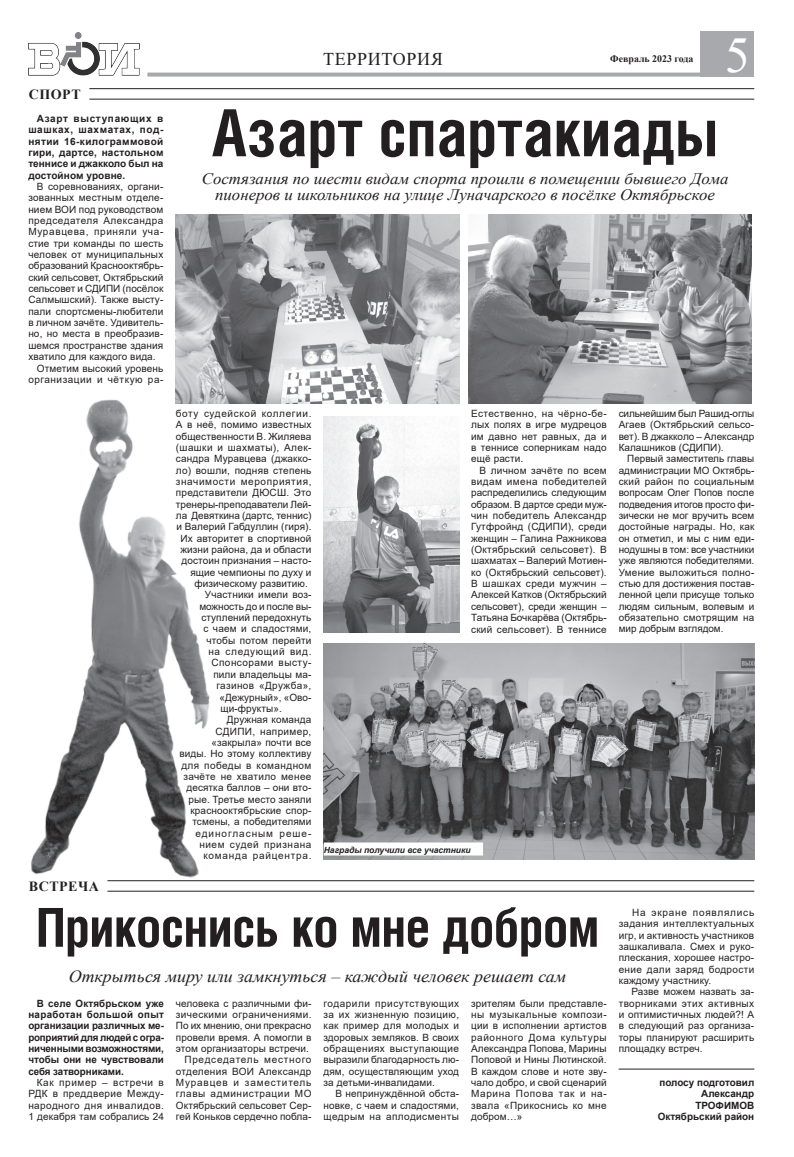
<style>
.page{position:relative;width:794px;height:1157px;background:#fff}
.page>*{position:absolute;margin:0;border:0;box-sizing:border-box;transform-origin:0 0}
.t1{font:700 65px "Helios Cond";color:#231f20}
.t2{font:700 53.7px "Helios Cond";letter-spacing:-.01em;color:#231f20}
.t3{font:50px "Times New Roman";color:#fff}
.t4{font:18px "Times New Roman";letter-spacing:.035em;color:#231f20}
.t5{font:italic 17px "Times New Roman";color:#231f20;scale:1.05 1}
.t6{font:italic 16px/16px "Times New Roman";color:#231f20;text-align:center;scale:1.05 1}
.t7{font:700 14px "Times New Roman";letter-spacing:.035em;color:#231f20}
.t8{font:10px/11.3px "Arial";letter-spacing:.01em;color:#231f20;text-align:justify}
.t9{font:700 10px/11.3px "Arial";color:#231f20;text-align:justify}
.t10{font:10px "Arial";letter-spacing:.065em;color:#231f20}
.t11{font:10px "Arial";letter-spacing:.035em;color:#231f20}
.t12{font:10px "Arial";letter-spacing:.05em;color:#231f20}
.t13{font:10px "Arial";letter-spacing:.04em;color:#231f20}
.t14{font:10px "Arial";letter-spacing:.06em;color:#231f20}
.t15{font:10px "Arial";letter-spacing:.095em;color:#231f20}
.t16{font:10px "Arial";letter-spacing:.055em;color:#231f20}
.t17{font:10px "Arial";letter-spacing:.075em;color:#231f20}
.t18{font:10px "Arial";letter-spacing:.045em;color:#231f20}
.t19{font:700 10px "Times New Roman";color:#231f20}
.t20{font:italic 700 8.5px "Arial";color:#231f20}
</style>
<div class="page">
<img style="left:28px;top:33px;width:111px;height:43px">
<svg style="left:147px;top:73px;width:553px;height:4px;background:#b1b2b5"></svg>
<div style="left:700px;top:31px;width:54px;height:46px;background:#a8a9ad"></div>
<hr style="left:28px;top:880px;width:726px;height:1px;background:#231f20">
<hr style="left:28px;top:890px;width:726px;height:1px;background:#231f20">
<hr style="left:28px;top:88px;width:726px;height:1px;background:#231f20">
<hr style="left:28px;top:99px;width:726px;height:1px;background:#231f20">
<div style="left:20px;top:878px;width:87px;height:15px;background:#fff"></div>
<div style="left:20px;top:86px;width:69px;height:15px;background:#fff"></div>
<hr style="left:618px;top:1068px;width:136px;height:1px;background:#231f20">
<img style="left:323px;top:643px;width:431px;height:216px">
<img style="left:176px;top:214px;width:283px;height:189px">
<img style="left:468px;top:214px;width:284px;height:189px">
<img style="left:31px;top:387px;width:206px;height:495px">
<img style="left:323px;top:417px;width:136px;height:215px">
<div style="left:324px;top:842px;width:159px;height:13px;background:#fff"></div>
<h3 class="t7" style="left:29px;top:84px;width:53px">СПОРТ</h3>
<p class="t9" style="left:28px;top:113px;width:137px;text-indent:9px">Азарт выступающих в шашках, шахматах, под&shy;нятии 16-килограммовой гири, дартсе, настольном теннисе и джакколо был на достойном уровне.</p>
<p class="t8" style="left:37px;top:181px;width:128px">В соревнованиях, органи-</p>
<p class="t8" style="left:28px;top:192px;width:137px">зованных местным отделе-</p>
<p class="t8" style="left:28px;top:203px;width:136px">нием ВОИ под руководством</p>
<p class="t12" style="left:28px;top:214px;width:136px">председателя Александра</p>
<p class="t10" style="left:28px;top:225px;width:136px">Муравцева, приняли уча-</p>
<p class="t8" style="left:28px;top:237px;width:136px">стие три команды по шесть</p>
<p class="t8" style="left:28px;top:249px;width:137px">человек от муниципальных</p>
<p class="t8" style="left:28px;top:260px;width:137px">образований Краснооктябрь-</p>
<p class="t8" style="left:28px;top:271px;width:137px">ский сельсовет, Октябрьский</p>
<p class="t8" style="left:28px;top:283px;width:137px">сельсовет и СДИПИ (посёлок</p>
<p class="t8" style="left:28px;top:294px;width:137px">Салмышский). Также высту-</p>
<p class="t8" style="left:28px;top:305px;width:137px">пали спортсмены-любители</p>
<p class="t8" style="left:28px;top:317px;width:136px">в личном зачёте. Удивитель-</p>
<p class="t8" style="left:28px;top:328px;width:137px">но, но места в преобразив-</p>
<p class="t8" style="left:28px;top:339px;width:136px">шемся пространстве здания</p>
<p class="t8" style="left:28px;top:351px;width:129px">хватило для каждого вида.</p>
<p class="t8" style="left:37px;top:362px;width:128px">Отметим высокий уровень</p>
<p class="t12" style="left:28px;top:372px;width:137px">организации и чёткую ра-</p>
<h3 class="t7" style="left:29px;top:876px;width:72px">ВСТРЕЧА</h3>
<h3 class="t4" style="left:323px;top:46px;width:121px">ТЕРРИТОРИЯ</h3>
<p class="t19" style="left:610px;top:52px;width:85px">Февраль 2023 года</p>
<h3 class="t3" style="left:725px;top:20px;width:26px">5</h3>
<h1 class="t1" style="left:212px;top:94px;width:508px">Азарт спартакиады</h1>
<h3 class="t6" style="left:202px;top:170px;width:503px">Состязания по шести видам спорта прошли в помещении бывшего Дома пионеров и школьников на улице Луначарского в посёлке Октябрьское</h3>
<p class="t10" style="left:176px;top:406px;width:137px">боту судейской коллегии.</p>
<p class="t8" style="left:176px;top:419px;width:137px">А в неё, помимо известных</p>
<p class="t8" style="left:176px;top:430px;width:137px">общественности В. Жиляева</p>
<p class="t11" style="left:176px;top:440px;width:137px">(шашки и шахматы), Алек-</p>
<p class="t8" style="left:176px;top:453px;width:137px">сандра Муравцева (джакко-</p>
<p class="t8" style="left:176px;top:464px;width:137px">ло) вошли, подняв степень</p>
<p class="t14" style="left:176px;top:474px;width:137px">значимости мероприятия,</p>
<p class="t8" style="left:176px;top:487px;width:137px">представители ДЮСШ. Это</p>
<p class="t8" style="left:176px;top:498px;width:137px">тренеры-преподаватели Лей-</p>
<p class="t8" style="left:176px;top:510px;width:137px">ла Девяткина (дартс, теннис)</p>
<p class="t8" style="left:176px;top:521px;width:136px">и Валерий Габдуллин (гиря).</p>
<p class="t8" style="left:180px;top:532px;width:133px">Их авторитет в спортивной</p>
<p class="t8" style="left:180px;top:544px;width:132px">жизни района, да и области</p>
<p class="t8" style="left:181px;top:555px;width:131px">достоин признания – насто-</p>
<p class="t8" style="left:190px;top:566px;width:123px">ящие чемпионы по духу и</p>
<p class="t8" style="left:194px;top:578px;width:115px">физическому развитию.</p>
<p class="t8" style="left:205px;top:589px;width:108px">Участники имели воз-</p>
<p class="t8" style="left:199px;top:600px;width:114px">можность до и после вы-</p>
<p class="t8" style="left:201px;top:612px;width:111px">ступлений передохнуть</p>
<p class="t8" style="left:203px;top:623px;width:109px">с чаем и сладостями,</p>
<p class="t8" style="left:206px;top:634px;width:107px">чтобы потом перейти</p>
<p class="t10" style="left:208px;top:644px;width:105px">на следующий вид.</p>
<p class="t18" style="left:211px;top:656px;width:102px">Спонсорами высту-</p>
<p class="t8" style="left:213px;top:668px;width:99px">пили владельцы ма-</p>
<p class="t13" style="left:216px;top:678px;width:96px">газинов «Дружба»,</p>
<p class="t8" style="left:219px;top:691px;width:93px">«Дежурный», «Ово-</p>
<p class="t8" style="left:220px;top:702px;width:63px">щи-фрукты».</p>
<p class="t8" style="left:227px;top:714px;width:86px">Дружная команда</p>
<p class="t11" style="left:215px;top:724px;width:97px">СДИПИ, например,</p>
<p class="t8" style="left:211px;top:736px;width:101px">«закрыла» почти все</p>
<p class="t8" style="left:179px;top:748px;width:133px">виды. Но этому коллективу</p>
<p class="t13" style="left:181px;top:758px;width:132px">для победы в командном</p>
<p class="t11" style="left:183px;top:769px;width:130px">зачёте не хватило менее</p>
<p class="t8" style="left:186px;top:782px;width:126px">десятка баллов – они вто-</p>
<p class="t8" style="left:188px;top:793px;width:124px">рые. Третье место заняли</p>
<p class="t8" style="left:190px;top:804px;width:122px">краснооктябрьские спор-</p>
<p class="t8" style="left:192px;top:816px;width:120px">тсмены, а победителями</p>
<p class="t15" style="left:195px;top:826px;width:117px">единогласным реше-</p>
<p class="t16" style="left:199px;top:837px;width:113px">нием судей признана</p>
<p class="t17" style="left:203px;top:849px;width:110px">команда райцентра.</p>
<p class="t8" style="left:471px;top:408px;width:137px">Естественно, на чёрно-бе&shy;лых полях в игре мудрецов им давно нет равных, да и в теннисе соперникам надо ещё расти.</p>
<p class="t8" style="left:471px;top:464px;width:137px;text-indent:8px">В личном зачёте по всем видам имена победителей распределились следующим образом. В дартсе среди муж&shy;чин победитель Александр Гутфройнд (СДИПИ), среди женщин – Галина Ражникова (Октябрьский сельсовет). В шахматах – Валерий Мотиен&shy;ко (Октябрьский сельсовет).<br>В шашках среди мужчин – Алексей Катков (Октябрьский сельсовет), среди женщин – Татьяна Бочкарёва (Октябрь&shy;ский сельсовет). В теннисе</p>
<p class="t8" style="left:618px;top:408px;width:137px">сильнейшим был Рашид-оглы Агаев (Октябрьский сельсо&shy;вет). В джакколо – Александр Калашников (СДИПИ).</p>
<p class="t8" style="left:618px;top:453px;width:137px;text-indent:9px">Первый заместитель главы администрации МО Октябрь&shy;ский район по социальным вопросам Олег Попов после подведения итогов просто фи&shy;зически не мог вручить всем достойные награды. Но, как он отметил, и мы с ним еди&shy;нодушны в том: все участники уже являются победителями.<br>Умение выложиться полно&shy;стью для достижения постав&shy;ленной цели присуще только людям сильным, волевым и обязательно смотрящим на мир добрым взглядом.</p>
<p class="t20" style="left:324px;top:844px;width:148px">Награды получили все участники</p>
<h2 class="t2" style="left:36px;top:895px;width:565px">Прикоснись ко мне добром</h2>
<h3 class="t5" style="left:69px;top:964px;width:475px">Открыться миру или замкнуться – каждый человек решает сам</h3>
<p class="t9" style="left:28px;top:997px;width:137px;text-indent:9px">В селе Октябрьском уже наработан большой опыт организации различных ме&shy;роприятий для людей с огра&shy;ниченными возможностями, чтобы они не чувствовали себя затворниками.</p>
<p class="t8" style="left:28px;top:1076px;width:137px;text-indent:8px">Как пример – встречи в РДК в преддверие Между&shy;народного дня инвалидов.<br>1 декабря там собрались 24</p>
<p class="t8" style="left:176px;top:997px;width:137px;text-align:right">человека с различными фи&shy;зическими ограничениями.<br>По их мнению, они прекрасно провели время. А помогли в этом организаторы встречи.<br>Председатель местного отделения ВОИ Александр<br>Муравцев и заместитель главы администрации МО<br>Октябрьский сельсовет Сер&shy;гей Коньков сердечно побла-</p>
<p class="t8" style="left:323px;top:997px;width:137px">годарили присутствующих за их жизненную позицию, как пример для молодых и здоровых земляков. В своих обращениях выступающие выразили благодарность лю&shy;дям, осуществляющим уход за детьми-инвалидами.</p>
<p class="t8" style="left:323px;top:1088px;width:137px;text-indent:12px">В непринуждённой обста&shy;новке, с чаем и сладостями, щедрым на аплодисменты</p>
<p class="t8" style="left:471px;top:997px;width:137px">зрителям были представле&shy;ны музыкальные компози&shy;ции в исполнении артистов районного Дома культуры Александра Попова, Марины Поповой и Нины Лютинской.<br>В каждом слове и ноте зву&shy;чало добро, и свой сценарий Марина Попова так и на&shy;звала «Прикоснись ко мне добром…»</p>
<p class="t8" style="left:618px;top:906px;width:137px;text-indent:13px">На экране появлялись задания интеллектуальных игр, и активность участников зашкаливала. Смех и руко&shy;плескания, хорошее настро&shy;ение дали заряд бодрости каждому участнику.</p>
<p class="t8" style="left:618px;top:986px;width:137px;text-indent:13px">Разве можем назвать за&shy;творниками этих активных и оптимистичных людей?! А в следующий раз организа&shy;торы планируют расширить площадку встреч.</p>
<p class="t9" style="left:657px;top:1077px;width:98px;text-align:right">полосу подготовил<br>Александр<br>ТРОФИМОВ<br>Октябрьский район</p>
</div>
